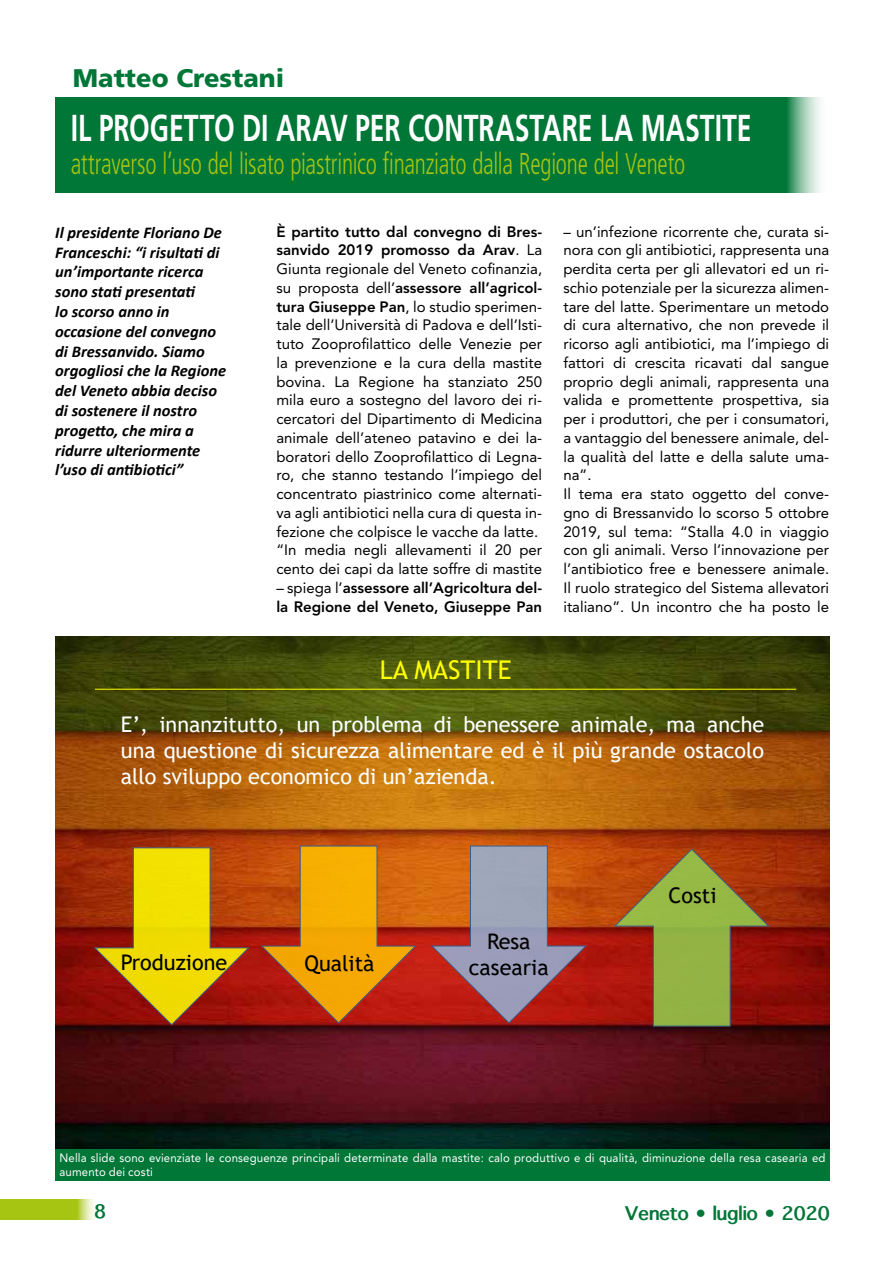
<style>
.page{position:relative;width:893px;height:1263px;background:#fff}
.page>*{position:absolute;margin:0;border:0;box-sizing:border-box;transform-origin:0 0}
.t1{font:700 37.5px "Frutiger";color:#fff;scale:.71 1}
.t2{font:300 condensed 30px "Frutiger";letter-spacing:-.01em;color:#a6c412;scale:.8 1}
.t3{font:25.8px "Trebuchet MS";color:#ff0}
.t4{font:900 25.5px "Frutiger";color:#007637}
.t5{font:21.6px/25.8px "Trebuchet MS";color:#fff;text-align:justify}
.t6{font:21.6px/25.8px "Trebuchet MS";color:#000;text-align:center}
.t7{font:700 18px "Thonburi";color:#007637}
.t8{font:italic 700 16.5px/19.8px "Calibri";color:#000}
.t9{font:15px/18.8px "Avenir";color:#000}
.t10{font:800 15px/18.8px "Avenir";color:#000}
.t11{font:12px/13.5px "Avenir";letter-spacing:.015em;color:#fff;scale:.95 1}
.s1{font-weight:800}
.s2{font-weight:400}
</style>
<div class="page">
<svg style="left:0;top:1199px;width:95px;height:21px;background:#afca2c"></svg>
<div style="left:55px;top:98px;width:774px;height:95px;background:#007637"></div>
<img style="left:55px;top:637px;width:775px;height:512px">
<svg style="left:95px;top:847px;width:154px;height:178px;background:#c57e07"></svg>
<svg style="left:261px;top:846px;width:155px;height:177px;background:#d76f0a"></svg>
<svg style="left:432px;top:846px;width:154px;height:177px;background:#ad6c64"></svg>
<svg style="left:614px;top:849px;width:155px;height:177px;background:#9a6b29"></svg>
<hr style="left:95px;top:689px;width:701px;height:1px;background:#ff0">
<div style="left:55px;top:1149px;width:775px;height:31px;background:#007637"></div>
<h3 class="t4" style="left:73px;top:63px;width:213px">Matteo Crestani</h3>
<h1 class="t1" style="left:71px;top:106px;width:961px">IL PROGETTO DI ARAV PER CONTRASTARE LA MASTITE</h1>
<h2 class="t2" style="left:71px;top:146px;width:770px">attraverso l’uso del lisato piastrinico finanziato dalla Regione del Veneto</h2>
<p class="t8" style="left:55px;top:222px;width:172px">Il presidente Floriano De<br>Franceschi: “i risultati di un’importante ricerca sono stati presentati<br>lo scorso anno in occasione del convegno di Bressanvido. Siamo orgogliosi che la Regione del Veneto abbia deciso di sostenere il nostro progetto, che mira a ridurre ulteriormente l’uso di antibiotici”</p>
<p class="t9" style="left:276px;top:222px;width:267px"><span class="s1">È partito tutto dal convegno di Bres&shy;sanvido 2019 promosso da Arav</span>. La Giunta regionale del Veneto cofinanzia, su proposta dell’<span class="s1">assessore all’agricol&shy;tura Giuseppe Pan</span>, lo studio sperimen&shy;tale dell’Università di Padova e dell’Isti&shy;tuto Zooprofilattico delle Venezie per la prevenzione e la cura della mastite bovina. La Regione ha stanziato 250 mila euro a sostegno del lavoro dei ri&shy;cercatori del Dipartimento di Medicina animale dell’ateneo patavino e dei la&shy;boratori dello Zooprofilattico di Legna&shy;ro, che stanno testando l’impiego del concentrato piastrinico come alternati&shy;va agli antibiotici nella cura di questa in&shy;fezione che colpisce le vacche da latte. “In media negli allevamenti il 20 per cento dei capi da latte soffre di mastite</p>
<p class="t10" style="left:276px;top:578px;width:267px"><span class="s2">– spiega l’</span>assessore all’Agricoltura del&shy;la Regione del Veneto, Giuseppe Pan</p>
<h3 class="t3" style="left:380px;top:654px;width:133px">LA MASTITE</h3>
<p class="t9" style="left:563px;top:222px;width:267px">– un’infezione ricorrente che, curata si&shy;nora con gli antibiotici, rappresenta una perdita certa per gli allevatori ed un ri&shy;schio potenziale per la sicurezza alimen&shy;tare del latte. Sperimentare un metodo di cura alternativo, che non prevede il ricorso agli antibiotici, ma l’impiego di fattori di crescita ricavati dal sangue proprio degli animali, rappresenta una valida e promettente prospettiva, sia per i produttori, che per i consumatori, a vantaggio del benessere animale, del&shy;la qualità del latte e della salute uma&shy;na”.<br>Il tema era stato oggetto del conve&shy;gno di Bressanvido lo scorso 5 ottobre 2019, sul tema: “Stalla 4.0 in viaggio con gli animali. Verso l’innovazione per l’antibiotico free e benessere animale.<br>Il ruolo strategico del Sistema allevatori italiano”. Un incontro che ha posto le</p>
<h3 class="t5" style="left:121px;top:712px;width:645px">E’, innanzitutto, un problema di benessere animale, ma anche una questione di sicurezza alimentare ed è il più grande ostacolo allo sviluppo economico di un’azienda.</h3>
<h3 class="t6" style="left:121px;top:949px;width:108px">Produzione</h3>
<h3 class="t6" style="left:305px;top:950px;width:72px">Qualità</h3>
<h3 class="t6" style="left:469px;top:928px;width:81px">Resa casearia</h3>
<h3 class="t6" style="left:669px;top:882px;width:49px">Costi</h3>
<p class="t11" style="left:60px;top:1151px;width:808px">Nella slide sono evienziate le conseguenze principali determinate dalla mastite: calo produttivo e di qualità, diminuzione della resa casearia ed aumento dei costi</p>
<p class="t7" style="left:94px;top:1201px;width:13px">8</p>
<p class="t7" style="left:625px;top:1203px;width:206px">Veneto <span class="s2">•</span> luglio <span class="s2">•</span> 2020</p>
</div>
